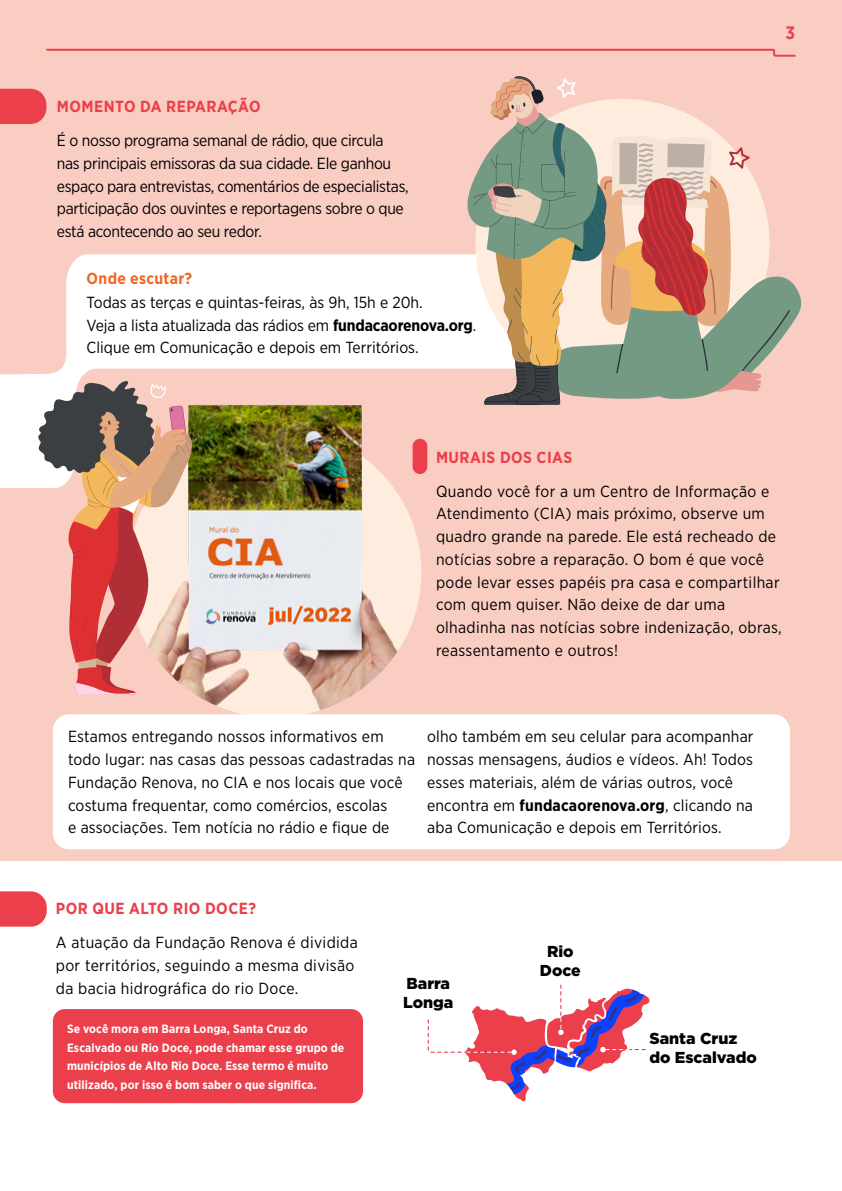
<style>
.page{position:relative;width:842px;height:1191px;background:#facdc3}
.page>*{position:absolute;margin:0;border:0;box-sizing:border-box;transform-origin:0 0}
.t1{font:700 18px "Gotham Narrow";color:#eb404c}
.t2{font:16px/22.7px "Gotham Narrow";letter-spacing:.01em;color:#000}
.t3{font:16px/22.7px "Gotham Narrow";letter-spacing:-.02em;color:#000}
.t4{font:700 16px "Gotham Narrow";letter-spacing:.03em;color:#eb404c}
.t5{font:700 16px "Gotham Narrow";letter-spacing:.02em;color:#f16723}
.t6{font:900 15.8px/19px "Gotham";color:#000}
.t7{font:700 12px/18.7px "Gotham Narrow";letter-spacing:.01em;color:#fff}
.s1{font-weight:700}
</style>
<div class="page">
<div style="left:0;top:861px;width:842px;height:330px;background:#fff"></div>
<svg style="left:427px;top:984px;width:223px;height:117px"></svg>
<svg style="left:46px;top:48px;width:750px;height:9px"></svg>
<svg style="left:0;top:254px;width:465px;height:234px;fill:#fff"></svg>
<img style="left:192px;top:427px;width:229px;height:287px">
<img style="left:192px;top:380px;width:220px;height:184px">
<div style="left:0;top:89px;width:46px;height:35px;background:#eb404c"></div>
<svg style="left:0;top:891px;width:47px;height:35px;background:#ec4e59"></svg>
<div style="left:413px;top:439px;width:14px;height:35px;background:#eb404c;border-radius:7px"></div>
<svg style="left:465px;top:76px;width:337px;height:329px"></svg>
<svg style="left:37px;top:380px;width:155px;height:315px"></svg>
<div style="left:53px;top:1009px;width:310px;height:94px;background:#eb404c;border-radius:12px"></div>
<div style="left:53px;top:714px;width:737px;height:135px;background:#fff;border-radius:16px"></div>
<p class="t4" style="left:57px;top:96px;width:205px">MOMENTO DA REPARAÇÃO</p>
<p class="t3" style="left:57px;top:129px;width:353px">É o nosso programa semanal de rádio, que circula nas principais emissoras da sua cidade. Ele ganhou espaço para entrevistas, comentários de especialistas, participação dos ouvintes e reportagens sobre o que está acontecendo ao seu redor.</p>
<p class="t5" style="left:87px;top:268px;width:107px">Onde escutar?</p>
<p class="t2" style="left:87px;top:291px;width:391px">Todas as terças e quintas-feiras, às 9h, 15h e 20h.<br>Veja a lista atualizada das rádios em <span class="s1">fundacaorenova.org</span>.<br>Clique em Comunicação e depois em Territórios.</p>
<p class="t1" style="left:785px;top:21px;width:11px">3</p>
<p class="t4" style="left:436px;top:447px;width:138px">MURAIS DOS CIAS</p>
<p class="t2" style="left:436px;top:479px;width:347px">Quando você for a um Centro de Informação e Atendimento (CIA) mais próximo, observe um quadro grande na parede. Ele está recheado de notícias sobre a reparação. O bom é que você pode levar esses papéis pra casa e compartilhar com quem quiser. Não deixe de dar uma olhadinha nas notícias sobre indenização, obras, reassentamento e outros!</p>
<p class="t2" style="left:68px;top:725px;width:349px">Estamos entregando nossos informativos em todo lugar: nas casas das pessoas cadastradas na Fundação Renova, no CIA e nos locais que você costuma frequentar, como comércios, escolas<br>e associações. Tem notícia no rádio e fique de</p>
<p class="t2" style="left:427px;top:725px;width:328px">olho também em seu celular para acompanhar nossas mensagens, áudios e vídeos. Ah! Todos esses materiais, além de várias outros, você encontra em <span class="s1">fundacaorenova.org</span>, clicando na aba Comunicação e depois em Territórios.</p>
<p class="t4" style="left:56px;top:898px;width:202px">POR QUE ALTO RIO DOCE?</p>
<p class="t2" style="left:56px;top:931px;width:303px">A atuação da Fundação Renova é dividida por territórios, seguindo a mesma divisão da bacia hidrográfica do rio Doce.</p>
<p class="t7" style="left:67px;top:1019px;width:279px">Se você mora em Barra Longa, Santa Cruz do Escalvado ou Rio Doce, pode chamar esse grupo de municípios de Alto Rio Doce. Esse termo é muito utilizado, por isso é bom saber o que significa.</p>
<p class="t6" style="left:403px;top:973px;width:52px">Barra<br>Longa</p>
<p class="t6" style="left:540px;top:941px;width:42px;text-align:center">Rio<br>Doce</p>
<p class="t6" style="left:649px;top:1029px;width:109px">Santa Cruz do Escalvado</p>
</div>
